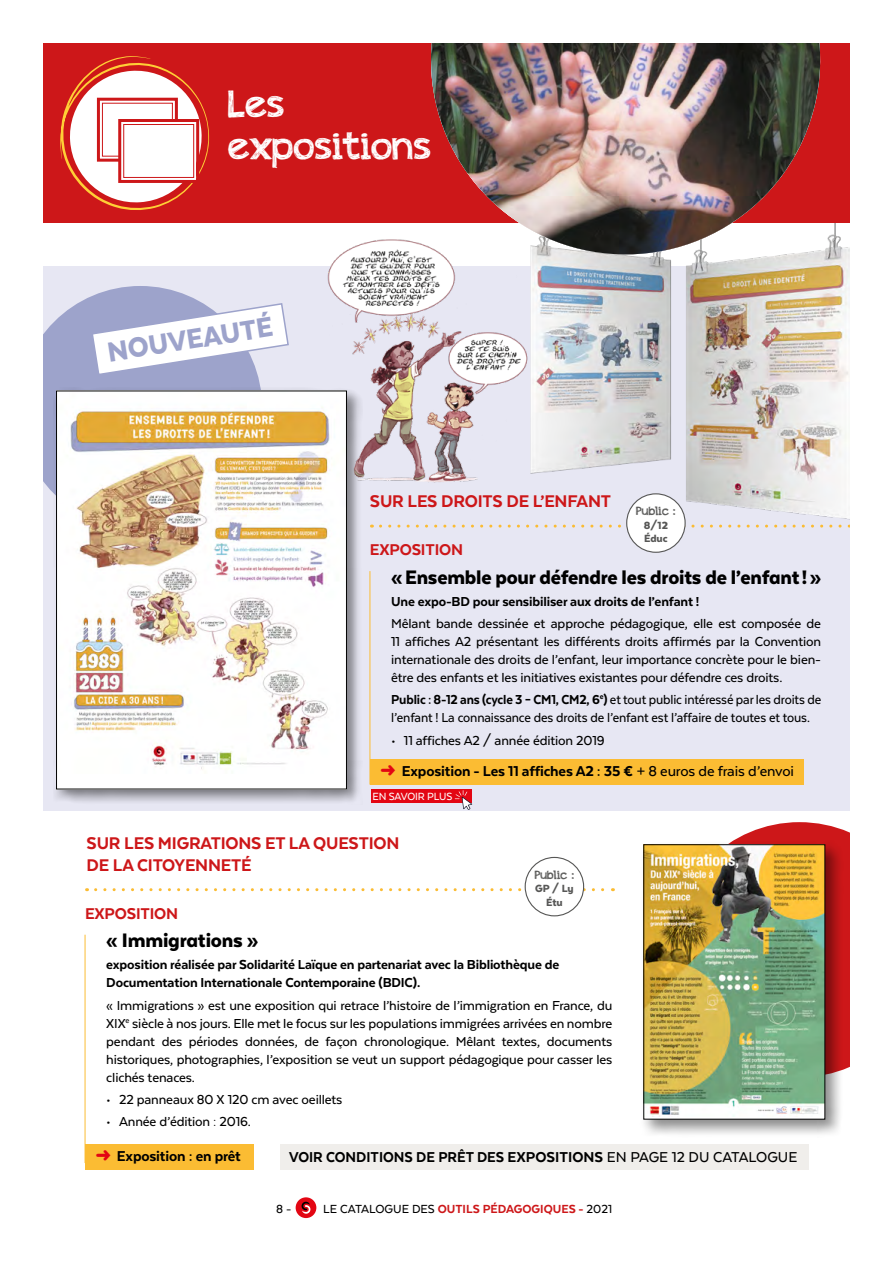
<style>
.page{position:relative;width:893px;height:1263px;background:#fff}
.page>*{position:absolute;margin:0;border:0;box-sizing:border-box;transform-origin:0 0}
.t1{font:37.5px/42px "appleberry";color:#fff}
.t2{font:900 31.95px "Texta Alt";color:#9da3cb}
.t3{font:900 22.5px "Texta Alt";letter-spacing:-.01em;color:#000}
.t4{font:800 19.5px/22.5px "Texta";letter-spacing:-.01em;color:#cd1719}
.t5{font:800 18px "Texta";letter-spacing:-.01em;color:#cd1719}
.t6{font:800 16.5px "Texta";letter-spacing:-.01em;color:#000}
.t7{font:500 15px/18px "Texta";letter-spacing:-.01em;color:#000;text-align:justify}
.t8{font:800 15px/18px "Texta";letter-spacing:-.01em;color:#000}
.t9{font:500 15px/18px "Texta";letter-spacing:-.01em;color:#000;scale:.95 1}
.t10{font:800 13.5px "Texta";color:#cd1719}
.t11{font:500 13.5px "Texta";color:#000}
.t12{font:900 12px/13.5px "Texta Alt";color:#575756}
.t13{font:12px "appleberry";letter-spacing:.01em;color:#575756}
.t14{font:500 12px "Texta";letter-spacing:-.01em;color:#fff}
.s1{font-weight:800}
.s2{color:#e30613}
.s3{font-weight:500}
.s4{font-weight:500;color:#000}
</style>
<div class="page">
<div style="left:296px;top:1197px;width:20px;height:21px;background:#e30613;border-radius:50%"></div>
<svg style="left:301px;top:1201px;width:10px;height:13px"></svg>
<div style="left:43px;top:266px;width:807px;height:544px;background:#e7e7f3"></div>
<div style="left:18px;top:286px;width:244px;height:244px;background:#9da3cb;border-radius:50%"></div>
<img style="left:682px;top:247px;width:168px;height:278px">
<img style="left:530px;top:278px;width:203px;height:232px">
<div style="left:43px;top:43px;width:807px;height:180px;background:#cd1719"></div>
<svg style="left:60px;top:56px;width:150px;height:154px"></svg>
<div style="left:123px;top:124px;width:71px;height:54px;border:1px solid #cd1719"></div>
<svg style="left:531px;top:223px;width:312px;height:55px;background:#bbb9a8"></svg>
<img style="left:431px;top:43px;width:402px;height:231px">
<hr style="left:370px;top:571px;width:1px;height:213px;background:#fbbc33">
<svg style="left:380px;top:525px;width:470px;height:3px"></svg>
<div style="left:627px;top:494px;width:58px;height:58px;background:#fff;border-radius:50%"></div>
<div style="left:626px;top:493px;width:60px;height:60px;border:1px solid #575756;border-radius:50%"></div>
<div style="left:53px;top:387px;width:309px;height:417px;background:#000;opacity:.45"></div>
<img style="left:58px;top:393px;width:287px;height:394px">
<div style="left:56px;top:391px;width:291px;height:398px;border:1px solid #000"></div>
<svg style="left:93px;top:302px;width:196px;height:74px"></svg>
<hr style="left:85px;top:935px;width:1px;height:228px;background:#fbbc33">
<svg style="left:96px;top:888px;width:517px;height:3px"></svg>
<div style="left:525px;top:857px;width:59px;height:59px;background:#fff;border-radius:50%"></div>
<div style="left:525px;top:857px;width:59px;height:59px;border:1px solid #575756;border-radius:50%"></div>
<div style="left:0;top:21px;width:43px;height:1242px;background:#fff"></div>
<div style="left:281px;top:1144px;width:528px;height:25px;background:#f0eeeb"></div>
<svg style="left:734px;top:822px;width:116px;height:248px;fill:#cd1719"></svg>
<div style="left:639px;top:840px;width:205px;height:298px;background:#000;opacity:.45"></div>
<img style="left:645px;top:846px;width:178px;height:270px">
<div style="left:643px;top:844px;width:182px;height:275px;border:1px solid #000"></div>
<div style="left:370px;top:759px;width:434px;height:25px;background:#fbbc33"></div>
<div style="left:85px;top:1144px;width:168px;height:25px;background:#fbbc33"></div>
<img style="left:326px;top:233px;width:203px;height:250px">
<div style="left:371px;top:789px;width:100px;height:14px;background:#e30613"></div>
<svg style="left:455px;top:790px;width:17px;height:20px"></svg>
<h1 class="t1" style="left:228px;top:83px;width:205px">Les expositions</h1>
<h2 class="t2" style="left:105px;top:336px;width:169px;rotate:-9deg">NOUVEAUTÉ</h2>
<h3 class="t4" style="left:370px;top:490px;width:243px">SUR LES DROITS DE L’ENFANT</h3>
<p class="t13" style="left:636px;top:503px;width:41px">Public :</p>
<p class="t12" style="left:644px;top:518px;width:26px">8/12<br>Éduc</p>
<p class="t5" style="left:370px;top:541px;width:95px">EXPOSITION</p>
<h3 class="t3" style="left:391px;top:565px;width:431px">«Ensemble pour défendre les droits de l’enfant!»</h3>
<p class="t8" style="left:391px;top:592px;width:310px">Une expo-BD pour sensibiliser aux droits de l’enfant !</p>
<p class="t7" style="left:391px;top:614px;width:431px">Mêlant bande dessinée et approche pédagogique, elle est composée de 11 affiches A2 présentant les différents droits affirmés par la Convention internationale des droits de l’enfant, leur importance concrète pour le bien&shy;être des enfants et les initiatives existantes pour défendre ces droits.</p>
<p class="t9" style="left:391px;top:691px;width:454px"><span class="s1">Public : 8-12 ans (cycle 3 – CM1, CM2, 6</span><sup>e</sup><span class="s1">)</span> et tout public intéressé par les droits de l’enfant ! La connaissance des droits de l’enfant est l’affaire de toutes et tous.</p>
<p class="t7" style="left:391px;top:731px;width:215px">• 11 affiches A2 / année édition 2019</p>
<p class="t6" style="left:381px;top:763px;width:415px"><span class="s2">➜</span> Exposition - Les 11 affiches A2 : 35 € <span class="s3">+ 8 euros de frais d’envoi</span></p>
<p class="t14" style="left:373px;top:790px;width:81px">EN SAVOIR PLUS</p>
<h3 class="t4" style="left:87px;top:831px;width:314px">SUR LES MIGRATIONS ET LA QUESTION<br>DE LA CITOYENNETÉ</h3>
<p class="t13" style="left:535px;top:866px;width:41px">Public :</p>
<p class="t12" style="left:535px;top:882px;width:40px;text-align:center">GP / Ly<br>Étu</p>
<p class="t5" style="left:85px;top:904px;width:95px">EXPOSITION</p>
<h3 class="t3" style="left:106px;top:929px;width:154px">« Immigrations »</h3>
<p class="t8" style="left:106px;top:956px;width:454px">exposition réalisée par Solidarité Laïque en partenariat avec la Bibliothèque de<br>Documentation Internationale Contemporaine (BDIC).</p>
<p class="t7" style="left:106px;top:996px;width:508px">« Immigrations » est une exposition qui retrace l’histoire de l’immigration en France, du XIX<sup>e</sup> siècle à nos jours. Elle met le focus sur les populations immigrées arrivées en nombre pendant des périodes données, de façon chronologique. Mêlant textes, documents historiques, photographies, l’exposition se veut un support pédagogique pour casser les clichés tenaces.</p>
<p class="t7" style="left:106px;top:1090px;width:238px">• 22 panneaux 80 X 120 cm avec oeillets</p>
<p class="t7" style="left:106px;top:1112px;width:146px">• Année d’édition : 2016.</p>
<p class="t6" style="left:96px;top:1147px;width:147px"><span class="s2">➜</span> Exposition : en prêt</p>
<p class="t6" style="left:289px;top:1148px;width:510px">VOIR CONDITIONS DE PRÊT DES EXPOSITIONS <span class="s3">EN PAGE 12 DU CATALOGUE</span></p>
<p class="t11" style="left:276px;top:1202px;width:17px">8 -</p>
<p class="t10" style="left:323px;top:1202px;width:290px"><span class="s4">LE CATALOGUE DES</span> OUTILS PÉDAGOGIQUES - <span class="s4">2021</span></p>
</div>
